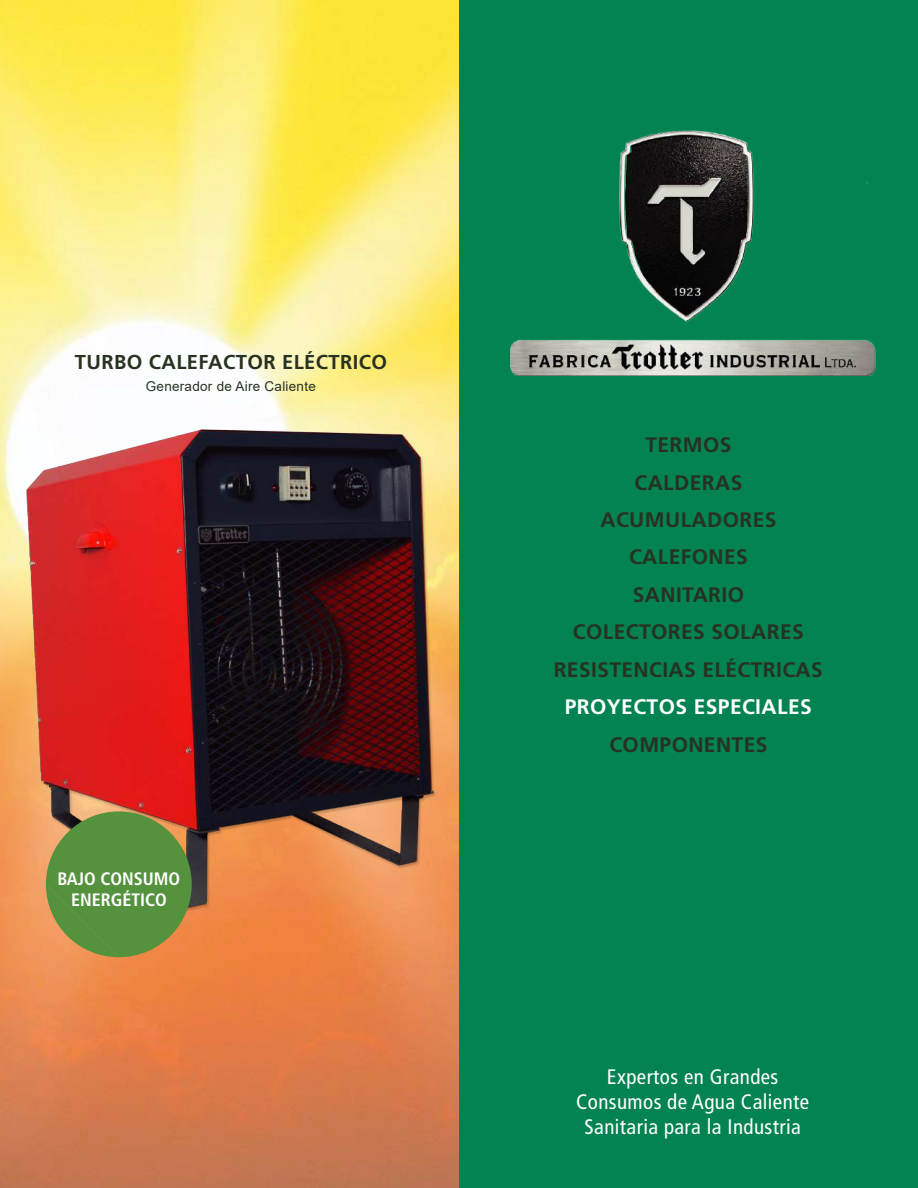
<style>
.page{position:relative;width:918px;height:1188px;background:#fff}
.page>*{position:absolute;margin:0;border:0;box-sizing:border-box;transform-origin:0 0}
.t1{font:700 21px "Frutiger LT Std";letter-spacing:.02em;color:#283221}
.t2{font:condensed 21px/25.2px "Frutiger LT Std";letter-spacing:.02em;color:#fff;text-align:center}
.t3{font:700 21px "Frutiger LT Std";letter-spacing:.02em;color:#fff}
.t4{font:700 20.1px "Frutiger LT Std";letter-spacing:.02em;color:#283221}
.t5{font:700 condensed 18px/21.6px "Frutiger LT Std";color:#fff;text-align:center}
.t6{font:13.5px "Arial";letter-spacing:.02em;color:#283221}
</style>
<div class="page">
<div style="left:459px;top:0;width:459px;height:1188px;background:#028351"></div>
<img style="left:511px;top:130px;width:366px;height:245px">
<img style="left:0;top:0;width:459px;height:1188px">
<img style="left:16px;top:417px;width:423px;height:504px">
<svg style="left:46px;top:811px;width:146px;height:146px;background:#708d41"></svg>
<p class="t4" style="left:75px;top:351px;width:314px">TURBO CALEFACTOR ELÉCTRICO</p>
<p class="t6" style="left:146px;top:377px;width:172px">Generador de Aire Caliente</p>
<p class="t5" style="left:57px;top:868px;width:124px">BAJO CONSUMO<br>ENERGÉTICO</p>
<p class="t1" style="left:645px;top:432px;width:88px">TERMOS</p>
<p class="t1" style="left:635px;top:470px;width:109px">CALDERAS</p>
<p class="t1" style="left:600px;top:507px;width:178px">ACUMULADORES</p>
<p class="t1" style="left:629px;top:545px;width:120px">CALEFONES</p>
<p class="t1" style="left:633px;top:582px;width:113px">SANITARIO</p>
<p class="t1" style="left:573px;top:620px;width:232px">COLECTORES SOLARES</p>
<p class="t1" style="left:554px;top:657px;width:271px">RESISTENCIAS ELÉCTRICAS</p>
<p class="t3" style="left:565px;top:695px;width:248px">PROYECTOS ESPECIALES</p>
<p class="t1" style="left:609px;top:732px;width:160px">COMPONENTES</p>
<p class="t2" style="left:576px;top:1064px;width:235px">Expertos en Grandes<br>Consumos de Agua Caliente<br>Sanitaria para la Industria</p>
</div>
